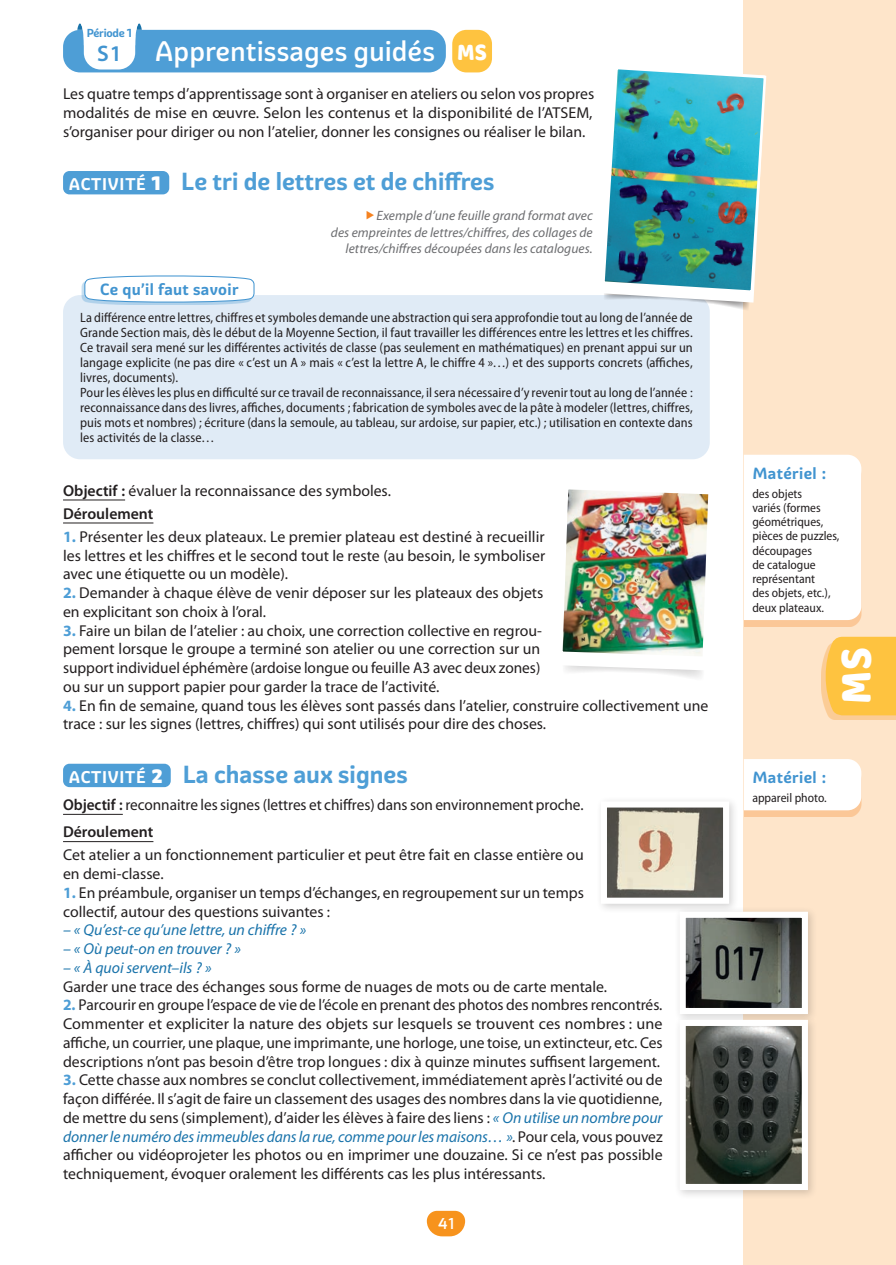
<style>
.page{position:relative;width:896px;height:1265px;background:#fff}
.page>*{position:absolute;margin:0;border:0;box-sizing:border-box;transform-origin:0 0}
.t1{font:46.95px "Baloo";color:#fff;scale:.88 1}
.t2{font:500 27.6px "Graviola";color:#fff}
.t3{font:25.05px "Baloo";color:#fff;scale:.88 1}
.t4{font:700 24px "Graviola";color:#4e9ed6}
.t5{font:600 22.5px "Myriad Pro";color:#4194d0}
.t6{font:15.75px/18.8px "Myriad Pro";color:#231f20}
.t7{font:italic 15.75px "Myriad Pro";letter-spacing:-.005em;color:#1973aa}
.t8{font:700 15.75px "Graviola";letter-spacing:.025em;color:#4194d0}
.t9{font:600 15px "Exo";color:#fff}
.t10{font:semi-condensed 13.5px/15px "Myriad Pro";letter-spacing:.005em;color:#231f20}
.t11{font:italic 13.5px/16.5px "Myriad Pro";color:#6c6d70;text-align:right}
.t12{font:semi-condensed 12.75px/14.2px "Myriad Pro";color:#231f20}
.t13{font:700 11.25px "Graviola";letter-spacing:-.02em;color:#4194d0}
.s1{font-size:16.5px;color:#fff}
.s2{font-weight:900;font-size:18.75px;color:#fff}
.s3{font-weight:600}
.s4{font-weight:700;color:#4e9ed6}
.s5{font-style:italic;color:#1973aa}
</style>
<div class="page">
<svg style="left:427px;top:1210px;width:38px;height:26px"></svg>
<div style="left:743px;top:0;width:152px;height:1265px;background:#fee5ca"></div>
<div style="left:743px;top:461px;width:118px;height:166px;background:#fbc797"></div>
<div style="left:743px;top:455px;width:118px;height:165px;background:#fff"></div>
<div style="left:743px;top:766px;width:118px;height:51px;background:#f58220;opacity:.3"></div>
<div style="left:743px;top:759px;width:118px;height:51px;background:#fff"></div>
<div style="left:63px;top:171px;width:106px;height:23px;background:#4e9ed6;border-radius:6px"></div>
<div style="left:63px;top:295px;width:646px;height:164px;background:#e0ebf6;border-radius:17px"></div>
<svg style="left:84px;top:275px;width:171px;height:30px"></svg>
<hr style="left:63px;top:499px;width:62px;height:1px;background:#231f20">
<hr style="left:63px;top:522px;width:90px;height:1px;background:#231f20">
<hr style="left:63px;top:814px;width:60px;height:1px;background:#231f20">
<hr style="left:63px;top:841px;width:90px;height:1px;background:#231f20">
<div style="left:63px;top:763px;width:108px;height:24px;background:#4e9ed6;border-radius:6px"></div>
<div style="left:595px;top:796px;width:144px;height:118px;background:#231f20;opacity:.2"></div>
<img style="left:607px;top:808px;width:115px;height:88px">
<div style="left:600px;top:801px;width:129px;height:102px;border:6px solid #fff"></div>
<div style="left:674px;top:906px;width:144px;height:118px;background:#231f20;opacity:.2"></div>
<img style="left:686px;top:918px;width:114px;height:89px">
<div style="left:679px;top:911px;width:128px;height:103px;border:6px solid #fff"></div>
<div style="left:674px;top:1014px;width:144px;height:186px;background:#231f20;opacity:.2"></div>
<img style="left:686px;top:1027px;width:114px;height:156px">
<div style="left:679px;top:1020px;width:128px;height:170px;border:6px solid #fff"></div>
<div style="left:63px;top:30px;width:383px;height:42px;background:#4e9ed6;border-radius:17px"></div>
<svg style="left:77px;top:23px;width:65px;height:46px"></svg>
<div style="left:452px;top:30px;width:40px;height:42px;background:#fec340;border-radius:14px"></div>
<img style="left:604px;top:69px;width:163px;height:243px">
<div style="left:820px;top:641px;width:75px;height:79px;background:#f7931d;opacity:.3"></div>
<svg style="left:823px;top:637px;width:72px;height:78px;background:#fdc448"></svg>
<img style="left:562px;top:489px;width:147px;height:189px">
<p class="t13" style="left:87px;top:26px;width:47px">Période 1</p>
<h3 class="t5" style="left:97px;top:41px;width:26px">S1</h3>
<h3 class="t3" style="left:457px;top:37px;width:35px">MS</h3>
<h2 class="t2" style="left:155px;top:34px;width:282px">Apprentissages guidés</h2>
<p class="t6" style="left:63px;top:85px;width:532px;text-align:justify">Les quatre temps d’apprentissage sont à organiser en ateliers ou selon vos propres modalités de mise en œuvre. Selon les contenus et la disponibilité de l’ATSEM, s’organiser pour diriger ou non l’atelier, donner les consignes ou réaliser le bilan.</p>
<h3 class="t4" style="left:69px;top:166px;width:427px"><span class="s1">ACTIVITÉ</span> <span class="s2">1</span> Le tri de lettres et de chiffres</h3>
<p class="t11" style="left:331px;top:208px;width:263px">Exemple d’une feuille grand format avec<br>des empreintes de lettres/chiffres, des collages de lettres/chiffres découpées dans les catalogues.</p>
<p class="t8" style="left:100px;top:279px;width:140px">Ce qu’il faut savoir</p>
<p class="t10" style="left:80px;top:310px;width:614px">La différence entre lettres, chiffres et symboles demande une abstraction qui sera approfondie tout au long de l’année de Grande Section mais, dès le début de la Moyenne Section, il faut travailler les différences entre les lettres et les chiffres.<br>Ce travail sera mené sur les différentes activités de classe (pas seulement en mathématiques) en prenant appui sur un langage explicite (ne pas dire « c’est un A » mais « c’est la lettre A, le chiffre 4 »…) et des supports concrets (affiches, livres, documents).<br>Pour les élèves les plus en difficulté sur ce travail de reconnaissance, il sera nécessaire d’y revenir tout au long de l’année : reconnaissance dans des livres, affiches, documents ; fabrication de symboles avec de la pâte à modeler (lettres, chiffres, puis mots et nombres) ; écriture (dans la semoule, au tableau, sur ardoise, sur papier, etc.) ; utilisation en contexte dans les activités de la classe…</p>
<p class="t6" style="left:63px;top:479px;width:329px;line-height:23px"><span class="s3">Objectif :</span> évaluer la reconnaissance des symboles.<br><span class="s3">Déroulement</span></p>
<p class="t6" style="left:63px;top:527px;width:483px;text-align:justify"><span class="s4">1.</span> Présenter les deux plateaux. Le premier plateau est destiné à recueillir les lettres et les chiffres et le second tout le reste (au besoin, le symboliser avec une étiquette ou un modèle).</p>
<p class="t6" style="left:63px;top:583px;width:482px"><span class="s4">2.</span> Demander à chaque élève de venir déposer sur les plateaux des objets en explicitant son choix à l’oral.</p>
<p class="t6" style="left:63px;top:621px;width:480px;text-align:justify"><span class="s4">3.</span> Faire un bilan de l’atelier : au choix, une correction collective en regrou&shy;pement lorsque le groupe a terminé son atelier ou une correction sur un support individuel éphémère (ardoise longue ou feuille A3 avec deux zones) ou sur un support papier pour garder la trace de l’activité.</p>
<p class="t6" style="left:63px;top:696px;width:647px"><span class="s4">4.</span> En fin de semaine, quand tous les élèves sont passés dans l’atelier, construire collectivement une trace : sur les signes (lettres, chiffres) qui sont utilisés pour dire des choses.</p>
<h3 class="t4" style="left:69px;top:759px;width:340px"><span class="s1">ACTIVITÉ</span> <span class="s2">2</span> La chasse aux signes</h3>
<p class="t6" style="left:63px;top:791px;width:522px;line-height:27.3px"><span class="s3">Objectif :</span> reconnaitre les signes (lettres et chiffres) dans son environnement proche.<br><span class="s3">Déroulement</span></p>
<p class="t6" style="left:63px;top:846px;width:522px">Cet atelier a un fonctionnement particulier et peut être fait en classe entière ou en demi-classe.</p>
<p class="t6" style="left:63px;top:883px;width:522px"><span class="s4">1.</span> En préambule, organiser un temps d’échanges, en regroupement sur un temps collectif, autour des questions suivantes :</p>
<p class="t7" style="left:63px;top:921px;width:245px">– « Qu’est-ce qu’une lettre, un chiffre ? »</p>
<p class="t7" style="left:63px;top:940px;width:179px">– « Où peut-on en trouver ? »</p>
<p class="t7" style="left:63px;top:959px;width:150px">– « À quoi servent–ils ? »</p>
<p class="t6" style="left:63px;top:977px;width:545px">Garder une trace des échanges sous forme de nuages de mots ou de carte mentale.</p>
<p class="t6" style="left:63px;top:996px;width:601px;text-align:justify"><span class="s4">2.</span> Parcourir en groupe l’espace de vie de l’école en prenant des photos des nombres rencontrés.<br>Commenter et expliciter la nature des objets sur lesquels se trouvent ces nombres : une affiche, un courrier, une plaque, une imprimante, une horloge, une toise, un extincteur, etc. Ces descriptions n’ont pas besoin d’être trop longues : dix à quinze minutes suffisent largement.</p>
<p class="t6" style="left:63px;top:1071px;width:601px;text-align:justify"><span class="s4">3.</span> Cette chasse aux nombres se conclut collectivement, immédiatement après l’activité ou de façon différée. Il s’agit de faire un classement des usages des nombres dans la vie quotidienne, de mettre du sens (simplement), d’aider les élèves à faire des liens : <span class="s5">« On utilise un nombre pour donner le numéro des immeubles dans la rue, comme pour les maisons… »</span>. Pour cela, vous pouvez afficher ou vidéoprojeter les photos ou en imprimer une douzaine. Si ce n’est pas possible techniquement, évoquer oralement les différents cas les plus intéressants.</p>
<p class="t9" style="left:438px;top:1214px;width:17px">41</p>
<p class="t8" style="left:752px;top:463px;width:75px">Matériel :</p>
<p class="t12" style="left:752px;top:486px;width:89px">des objets<br>variés (formes géométriques, pièces de puzzles, découpages<br>de catalogue représentant<br>des objets, etc.), deux plateaux.</p>
<h1 class="t1" style="left:827px;top:704px;width:65px;rotate:-90deg">MS</h1>
<p class="t8" style="left:752px;top:768px;width:75px">Matériel :</p>
<p class="t12" style="left:752px;top:790px;width:76px">appareil photo.</p>
</div>
